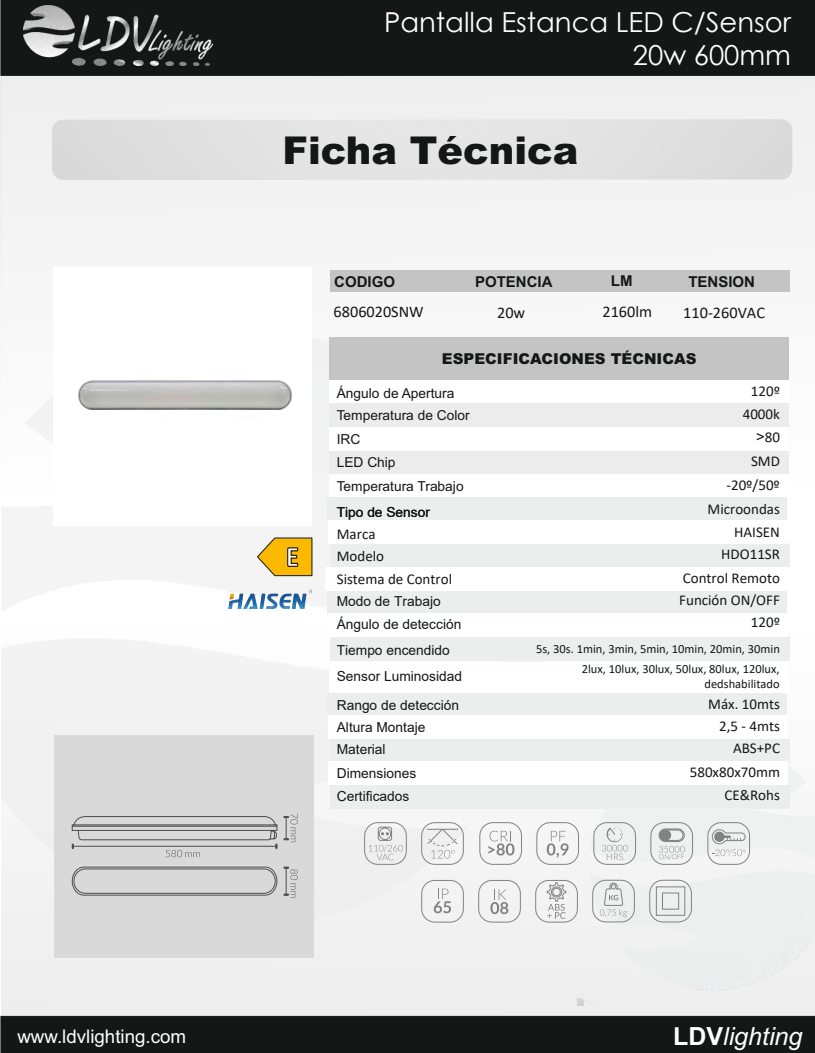
<style>
.page{position:relative;width:815px;height:1053px;background:#fff}
.page>*{position:absolute;margin:0;border:0;box-sizing:border-box;transform-origin:0 0}
.t1{font:900 38.38px "Arial";color:#151616}
.t2{font:700 29px "Calibri";color:#fff;scale:.92 1}
.t3{font:27.5px/33px "Century Gothic";color:#fff;text-align:right}
.t4{font:italic 25px "Arial";color:#fff}
.t5{font:18.75px "Arial";color:#fff}
.t6{font:16.25px "Calibri";color:#151616}
.t7{font:15px/21.8px "Calibri";color:#151616;text-align:center}
.t8{font:900 15px "Arial";color:#151616}
.t9{font:700 15px "Arial";color:#151616}
.t10{font:13.75px/28.9px "Arial";color:#151616}
.t11{font:13.75px/23.8px "Arial";color:#151616}
.t12{font:12.5px/15px "Calibri";color:#151616;text-align:right}
.s1{font-family:"Arial"}
.s2{font-weight:700;font-style:normal}
</style>
<div class="page">
<div style="left:1px;top:76px;width:814px;height:398px;background:#f4f4f4"></div>
<img style="left:1px;top:328px;width:577px;height:286px">
<div style="left:1px;top:622px;width:814px;height:430px;background:#ececec"></div>
<div style="left:304px;top:119px;width:488px;height:60px;background:#d9d9da;border:1px solid #d9d9da;border-radius:11px"></div>
<div style="left:52px;top:120px;width:516px;height:60px;background:#e3e3e4;border:1px solid #d9d9da;border-radius:11px"></div>
<div style="left:330px;top:270px;width:459px;height:21px;background:#c4c4c5"></div>
<div style="left:330px;top:338px;width:459px;height:42px;background:#c4c4c5"></div>
<div style="left:329px;top:380px;width:459px;height:24px;background:#fff"></div>
<div style="left:330px;top:403px;width:459px;height:24px;background:#ececec"></div>
<div style="left:330px;top:450px;width:459px;height:23px;background:#ececec"></div>
<div style="left:330px;top:474px;width:459px;height:23px;background:#fff"></div>
<div style="left:330px;top:427px;width:459px;height:23px;background:#fff"></div>
<div style="left:1px;top:0;width:814px;height:76px;background:#151616"></div>
<img style="left:23px;top:6px;width:189px;height:59px">
<div style="left:1px;top:1015px;width:814px;height:37px;background:#151616"></div>
<img style="left:578px;top:743px;width:237px;height:262px">
<svg style="left:707px;top:822px;width:43px;height:42px"></svg>
<svg style="left:421px;top:822px;width:43px;height:42px"></svg>
<svg style="left:364px;top:822px;width:43px;height:42px"></svg>
<svg style="left:547px;top:831px;width:22px;height:26px"></svg>
<div style="left:537px;top:822px;width:42px;height:42px;border:1px solid #818281;border-radius:13px"></div>
<div style="left:594px;top:822px;width:42px;height:42px;border:1px solid #818281;border-radius:13px"></div>
<svg style="left:602px;top:826px;width:26px;height:34px"></svg>
<div style="left:651px;top:822px;width:42px;height:42px;border:1px solid #818281;border-radius:13px"></div>
<svg style="left:659px;top:828px;width:26px;height:31px"></svg>
<div style="left:660px;top:829px;width:11px;height:11px;background:#818281;border-radius:50%"></div>
<svg style="left:434px;top:888px;width:17px;height:25px"></svg>
<div style="left:421px;top:880px;width:43px;height:42px;border:1px solid #818281;border-radius:13px"></div>
<svg style="left:490px;top:889px;width:18px;height:25px"></svg>
<div style="left:478px;top:880px;width:43px;height:42px;border:1px solid #818281;border-radius:13px"></div>
<svg style="left:535px;top:880px;width:43px;height:42px"></svg>
<svg style="left:488px;top:830px;width:26px;height:25px"></svg>
<div style="left:480px;top:822px;width:42px;height:42px;border:1px solid #818281;border-radius:13px"></div>
<svg style="left:592px;top:879px;width:43px;height:43px"></svg>
<svg style="left:649px;top:879px;width:43px;height:43px"></svg>
<img style="left:54px;top:267px;width:258px;height:258px">
<div style="left:54px;top:735px;width:259px;height:222px;background:#d9d9da"></div>
<img style="left:76px;top:377px;width:218px;height:35px">
<svg style="left:284px;top:813px;width:14px;height:29px"></svg>
<svg style="left:284px;top:866px;width:14px;height:31px"></svg>
<svg style="left:72px;top:866px;width:206px;height:29px"></svg>
<svg style="left:72px;top:816px;width:206px;height:41px"></svg>
<div style="left:328px;top:497px;width:459px;height:24px;background:#eceded"></div>
<div style="left:330px;top:543px;width:459px;height:24px;background:#eceded"></div>
<div style="left:328px;top:590px;width:459px;height:23px;background:#eceded"></div>
<div style="left:330px;top:738px;width:459px;height:24px;background:#eceded"></div>
<div style="left:328px;top:520px;width:460px;height:23px;background:#fff"></div>
<div style="left:326px;top:567px;width:459px;height:24px;background:#fff"></div>
<div style="left:328px;top:613px;width:460px;height:24px;background:#fff"></div>
<div style="left:330px;top:662px;width:459px;height:30px;background:#fff"></div>
<div style="left:328px;top:714px;width:460px;height:24px;background:#fff"></div>
<div style="left:330px;top:785px;width:459px;height:23px;background:#eceded"></div>
<div style="left:328px;top:761px;width:460px;height:23px;background:#fff"></div>
<img style="left:229px;top:589px;width:84px;height:19px">
<svg style="left:257px;top:537px;width:55px;height:39px;background:#e1b22b"></svg>
<h3 class="t3" style="left:384px;top:8px;width:409px">Pantalla Estanca LED C/Sensor<br>20w 600mm</h3>
<h1 class="t1" style="left:283px;top:136px;width:297px">Ficha Técnica</h1>
<p class="t9" style="left:334px;top:276px;width:62px">CODIGO</p>
<p class="t9" style="left:475px;top:276px;width:79px">POTENCIA</p>
<p class="t9" style="left:611px;top:275px;width:23px">LM</p>
<p class="t9" style="left:688px;top:276px;width:68px">TENSION</p>
<p class="t6" style="left:334px;top:300px;width:92px">6806020SNW</p>
<p class="t6" style="left:497px;top:301px;width:30px">20w</p>
<p class="t6" style="left:602px;top:300px;width:51px">2160lm</p>
<p class="t6" style="left:683px;top:301px;width:83px">110-260VAC</p>
<h2 class="t2" style="left:286px;top:536px;width:16px">E</h2>
<p class="t8" style="left:442px;top:353px;width:256px">ESPECIFICACIONES TÉCNICAS</p>
<p class="t11" style="left:337px;top:382px;width:119px">Ángulo de Apertura</p>
<p class="t11" style="left:337px;top:428px;width:60px">IRC<br>LED Chip</p>
<p class="t11" style="left:337px;top:404px;width:134px">Temperatura de Color</p>
<p class="t7" style="left:751px;top:380px;width:31px">120º</p>
<p class="t7" style="left:751px;top:424px;width:30px;line-height:24px"><span class="s1">&gt;</span>80<br>SMD</p>
<p class="t7" style="left:743px;top:403px;width:39px">4000k</p>
<p class="t11" style="left:337px;top:475px;width:128px">Temperatura Trabajo</p>
<p class="t10" style="left:337px;top:497px;width:95px">Tipo de Sensor</p>
<p class="t7" style="left:726px;top:474px;width:55px">-20º/50º</p>
<p class="t7" style="left:707px;top:497px;width:74px">Microondas</p>
<p class="t7" style="left:337px;top:522px;width:40px">Marca</p>
<p class="t7" style="left:337px;top:567px;width:117px">Sistema de Control</p>
<p class="t7" style="left:337px;top:545px;width:49px">Modelo</p>
<p class="t7" style="left:734px;top:521px;width:47px">HAISEN</p>
<p class="t7" style="left:683px;top:566px;width:99px">Control Remoto</p>
<p class="t7" style="left:721px;top:543px;width:60px">HDO11SR</p>
<p class="t10" style="left:337px;top:586px;width:105px">Modo de Trabajo</p>
<p class="t10" style="left:337px;top:635px;width:115px">Tiempo encendido</p>
<p class="t10" style="left:337px;top:609px;width:126px">Ángulo de detección</p>
<p class="t10" style="left:337px;top:661px;width:127px">Sensor Luminosidad<br>Rango de detección</p>
<p class="t10" style="left:337px;top:713px;width:90px">Altura Montaje</p>
<p class="t11" style="left:337px;top:738px;width:50px">Material</p>
<p class="t7" style="left:679px;top:588px;width:102px">Función ON/OFF</p>
<p class="t12" style="left:536px;top:641px;width:245px">5s, 30s. 1min, 3min, 5min, 10min, 20min, 30min</p>
<p class="t7" style="left:751px;top:611px;width:31px">120º</p>
<p class="t12" style="left:582px;top:660px;width:199px">2lux, 10lux, 30lux, 50lux, 80lux, 120lux, dedshabilitado</p>
<p class="t7" style="left:708px;top:693px;width:73px;text-align:right">Máx. 10mts<br>2,5 - 4mts<br>ABS+PC</p>
<p class="t11" style="left:337px;top:762px;width:81px">Dimensiones</p>
<p class="t7" style="left:690px;top:761px;width:92px">580x80x70mm</p>
<p class="t11" style="left:337px;top:784px;width:74px">Certificados</p>
<p class="t7" style="left:725px;top:783px;width:57px">CE&amp;Rohs</p>
<p class="t5" style="left:17px;top:1029px;width:170px">www.ldvlighting.com</p>
<h3 class="t4" style="left:673px;top:1026px;width:131px"><span class="s2">LDV</span>lighting</h3>
</div>
